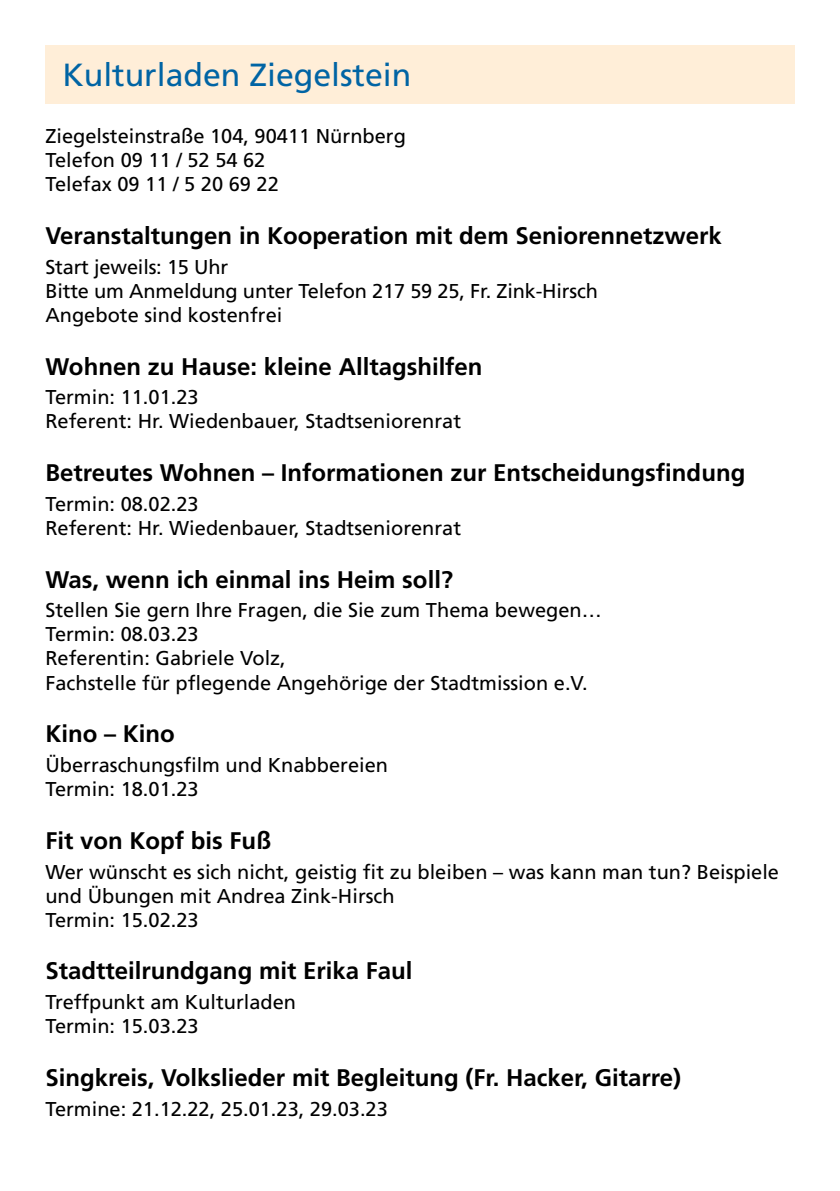
<style>
.page{position:relative;width:840px;height:1191px;background:#fff}
.page>*{position:absolute;margin:0;border:0;box-sizing:border-box;transform-origin:0 0}
.t1{font:32px "Frutiger LT Pro";color:#0064a4}
.t2{font:700 24px "Frutiger LT Pro";color:#000}
.t3{font:20px/24px "Frutiger LT Pro";color:#000}
</style>
<div class="page">
<div style="left:45px;top:45px;width:749px;height:58px;background:#ffeed8"></div>
<h1 class="t1" style="left:62px;top:56px;width:350px">Kulturladen Ziegelstein</h1>
<p class="t3" style="left:45px;top:125px;width:362px">Ziegelsteinstraße 104, 90411 Nürnberg<br>Telefon 09 11 / 52 54 62<br>Telefax 09 11 / 5 20 69 22</p>
<p class="t2" style="left:45px;top:222px;width:677px">Veranstaltungen in Kooperation mit dem Seniorennetzwerk</p>
<p class="t3" style="left:45px;top:255px;width:553px">Start jeweils: 15 Uhr<br>Bitte um Anmeldung unter Telefon 217 59 25, Fr. Zink-Hirsch<br>Angebote sind kostenfrei</p>
<p class="t2" style="left:45px;top:352px;width:438px">Wohnen zu Hause: kleine Alltagshilfen</p>
<p class="t3" style="left:45px;top:385px;width:417px">Termin: 11.01.23<br>Referent: Hr. Wiedenbauer, Stadtseniorenrat</p>
<p class="t2" style="left:45px;top:458px;width:701px">Betreutes Wohnen – Informationen zur Entscheidungsfindung</p>
<p class="t3" style="left:45px;top:492px;width:417px">Termin: 08.02.23<br>Referent: Hr. Wiedenbauer, Stadtseniorenrat</p>
<p class="t2" style="left:45px;top:565px;width:409px">Was, wenn ich einmal ins Heim soll?</p>
<p class="t3" style="left:45px;top:598px;width:557px">Stellen Sie gern Ihre Fragen, die Sie zum Thema bewegen… Termin: 08.03.23<br>Referentin: Gabriele Volz,<br>Fachstelle für pflegende Angehörige der Stadtmission e.V.</p>
<p class="t2" style="left:45px;top:719px;width:131px">Kino – Kino</p>
<p class="t3" style="left:45px;top:753px;width:344px">Überraschungsfilm und Knabbereien<br>Termin: 18.01.23</p>
<p class="t2" style="left:45px;top:826px;width:227px">Fit von Kopf bis Fuß</p>
<p class="t3" style="left:45px;top:859px;width:734px">Wer wünscht es sich nicht, geistig fit zu bleiben – was kann man tun? Beispiele und Übungen mit Andrea Zink-Hirsch<br>Termin: 15.02.23</p>
<p class="t2" style="left:45px;top:956px;width:368px">Stadtteilrundgang mit Erika Faul</p>
<p class="t3" style="left:45px;top:990px;width:252px">Treffpunkt am Kulturladen<br>Termin: 15.03.23</p>
<p class="t2" style="left:45px;top:1063px;width:636px">Singkreis, Volkslieder mit Begleitung (Fr. Hacker, Gitarre)</p>
<p class="t3" style="left:45px;top:1096px;width:344px">Termine: 21.12.22, 25.01.23, 29.03.23</p>
</div>
